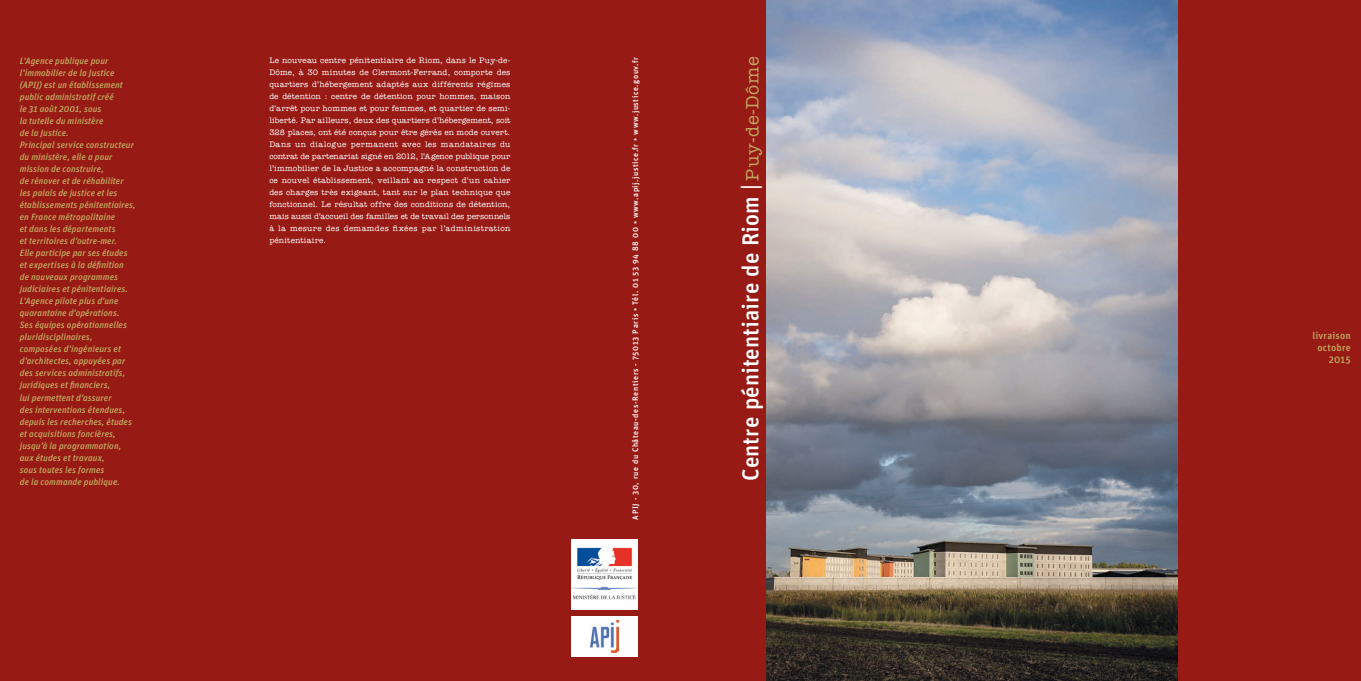
<style>
.page{position:relative;width:1361px;height:681px;background:#fff}
.page>*{position:absolute;margin:0;border:0;box-sizing:border-box;transform-origin:0 0}
.t1{font:500 23px "Unit";letter-spacing:.005em;color:#fff}
.t2{font:500 10px/12px "Unit";letter-spacing:.02em;color:#c0a75f;text-align:right}
.t3{font:italic 500 9.2px/12px "Unit";letter-spacing:.01em;color:#c0a75f}
.t4{font:500 8px/12px "American Typewriter";letter-spacing:.04em;color:#fff;text-align:justify}
.t5{font:500 8px "Unit";letter-spacing:.075em;color:#fff}
.s1{font-family:"American Typewriter";font-size:18px;color:#c0a75f}
</style>
<div class="page">
<div style="left:1134px;top:0;width:227px;height:680px;background:#971a15"></div>
<img style="left:765px;top:0;width:413px;height:680px">
<div style="left:0;top:0;width:765px;height:680px;background:#971a15"></div>
<div style="left:571px;top:616px;width:67px;height:40px;background:#fff"></div>
<img style="left:591px;top:620px;width:28px;height:31px">
<img style="left:571px;top:539px;width:67px;height:70px">
<p class="t3" style="left:20px;top:55px;width:117px">L’Agence publique pour l’immobilier de la Justice (APIJ) est un établissement public administratif créé<br>le 31 août 2001, sous<br>la tutelle du ministère<br>de la Justice.<br>Principal service constructeur du ministère, elle a pour mission de construire,<br>de rénover et de réhabiliter les palais de justice et les établissements pénitentiaires, en France métropolitaine<br>et dans les départements<br>et territoires d’outre-mer.<br>Elle participe par ses études et expertises à la définition<br>de nouveaux programmes judiciaires et pénitentiaires.<br>L’Agence pilote plus d’une quarantaine d’opérations.<br>Ses équipes opérationnelles pluridisciplinaires, composées d’ingénieurs et d’architectes, appuyées par des services administratifs, juridiques et financiers,<br>lui permettent d’assurer<br>des interventions étendues, depuis les recherches, études et acquisitions foncières, jusqu’à la programmation, aux études et travaux,<br>sous toutes les formes<br>de la commande publique.</p>
<p class="t4" style="left:269px;top:54px;width:242px">Le nouveau centre pénitentiaire de Riom, dans le Puy-de-Dôme, à 30 minutes de Clermont-Ferrand, comporte des quartiers d’hébergement adaptés aux différents régimes de détention : centre de détention pour hommes, maison d’arrêt pour hommes et pour femmes, et quartier de semi&shy;liberté. Par ailleurs, deux des quartiers d’hébergement, soit 328 places, ont été conçus pour être gérés en mode ouvert.<br>Dans un dialogue permanent avec les mandataires du contrat de partenariat signé en 2012, l’Agence publique pour l’immobilier de la Justice a accompagné la construction de ce nouvel établissement, veillant au respect d’un cahier des charges très exigeant, tant sur le plan technique que fonctionnel. Le résultat offre des conditions de détention, mais aussi d’accueil des familles et de travail des personnels à la mesure des demamdes fixées par l’administration pénitentiaire.</p>
<p class="t5" style="left:630px;top:519px;width:464px;rotate:-90deg">APIJ - 30, rue du Château-des-Rentiers - 75013 Paris • Tél. 01 53 94 88 00 • www.apij.justice.fr • www.justice.gouv.fr</p>
<h1 class="t1" style="left:736px;top:480px;width:425px;rotate:-90deg">Centre pénitentiaire de Riom | <span class="s1">Puy-de-Dôme</span></h1>
<p class="t2" style="left:1312px;top:329px;width:40px">livraison octobre<br>2015</p>
</div>
